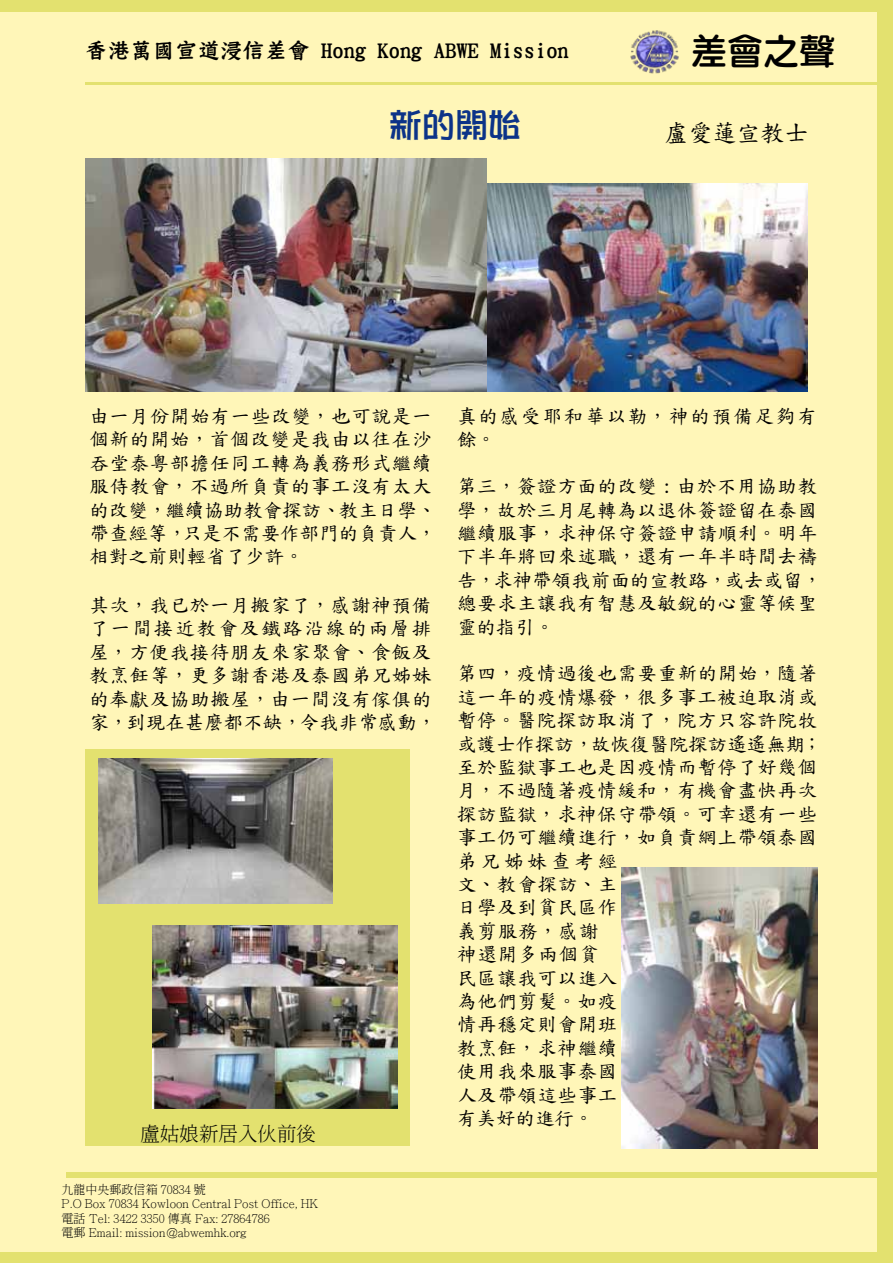
<style>
.page{position:relative;width:893px;height:1263px;background:#fff6b8}
.page>*{position:absolute;margin:0;border:0;box-sizing:border-box;transform-origin:0 0}
.t1{font:36px "DF Yuan W8 WIN BF";color:#000}
.t2{font:33px "DF Cai Dai W7 WIN BF";color:#0c3388}
.t3{font:24px "DF Kai Shu SB Estd BF";color:#000}
.t4{font:22.5px "DF Zong Kai W7 WIN BF";color:#000}
.t5{font:19.5px/23.4px "DF Kai Shu SB Estd BF";letter-spacing:.03em;color:#000}
.t6{font:19.5px/23.4px "DF Kai Shu SB Estd BF";letter-spacing:.095em;color:#000}
.t7{font:300 19.5px "Adobe Ming Std";color:#000}
.t8{font:300 12px/14.4px "Adobe Ming Std";color:#000}
</style>
<div class="page">
<div style="left:0;top:0;width:893px;height:11px;background:#e3e16f"></div>
<div style="left:877px;top:0;width:16px;height:1263px;background:#e3e16f"></div>
<div style="left:0;top:1252px;width:893px;height:11px;background:#e3e16f"></div>
<div style="left:66px;top:1173px;width:823px;height:5px;background:#e3e16f"></div>
<hr style="left:85px;top:82px;width:792px;height:3px;background:#e3e16f">
<div style="left:85px;top:749px;width:324px;height:396px;background:#e3e16f"></div>
<img style="left:98px;top:758px;width:234px;height:146px">
<img style="left:152px;top:926px;width:246px;height:182px">
<img style="left:486px;top:183px;width:322px;height:208px">
<img style="left:622px;top:867px;width:195px;height:282px">
<img style="left:85px;top:158px;width:401px;height:233px">
<img style="left:630px;top:30px;width:49px;height:44px">
<p class="t4" style="left:85px;top:39px;width:485px">香港萬國宣道浸信差會 Hong Kong ABWE Mission</p>
<h2 class="t2" style="left:389px;top:109px;width:133px">新的開始</h2>
<h1 class="t1" style="left:691px;top:33px;width:145px">差會之聲</h1>
<p class="t3" style="left:664px;top:121px;width:145px">盧愛蓮宣教士</p>
<p class="t5" style="left:89px;top:404px;width:348px">由一月份開始有一些改變，也可說是一個新的開始，首個改變是我由以往在沙吞堂泰粵部擔任同工轉為義務形式繼續服侍教會，不過所負責的事工沒有太大的改變，繼續協助教會探訪、教主日學、帶查經等，只是不需要作部門的負責人，相對之前則輕省了少許。</p>
<p class="t5" style="left:89px;top:593px;width:354px">其次，我已於一月搬家了，感謝神預備了一間接近教會及鐵路沿線的兩層排屋，方便我接待朋友來家聚會、食飯及教烹飪等，更多謝香港及泰國弟兄姊妹的奉獻及協助搬屋，由一間沒有傢俱的家，到現在甚麼都不缺，令我非常感動，</p>
<p class="t7" style="left:141px;top:1123px;width:177px">盧姑娘新居入伙前後</p>
<p class="t8" style="left:62px;top:1182px;width:258px">九龍中央郵政信箱 70834 號<br>P.O Box 70834 Kowloon Central Post Office, HK電話 Tel: 3422 3350 傳真 Fax: 27864786<br>電郵 Email: mission@abwemhk.org</p>
<p class="t6" style="left:457px;top:404px;width:361px">真的感受耶和華以勒，神的預備足夠有餘。</p>
<p class="t5" style="left:457px;top:475px;width:371px">第三，簽證方面的改變 : 由於不用協助教學，故於三月尾轉為以退休簽證留在泰國繼續服事，求神保守簽證申請順利。明年下半年將回來述職，還有一年半時間去禱告，求神帶領我前面的宣教路，或去或留，總要求主讓我有智慧及敏銳的心靈等候聖靈的指引。</p>
<p class="t5" style="left:457px;top:662px;width:371px">第四，疫情過後也需要重新的開始，隨著這一年的疫情爆發，很多事工被迫取消或暫停。醫院探訪取消了，院方只容許院牧或護士作探訪，故恢復醫院探訪遙遙無期；至於監獄事工也是因疫情而暫停了好幾個月，不過隨著疫情緩和，有機會盡快再次探訪監獄，求神保守帶領。可幸還有一些事工仍可繼續進行，如負責網上帶領泰國弟兄姊妹查考經<br>文、教會探訪、主<br>日學及到貧民區作<br>義剪服務，感謝<br>神還開多兩個貧<br>民區讓我可以進入<br>為他們剪髪。如疫<br>情再穩定則會開班<br>教烹飪，求神繼續<br>使用我來服事泰國<br>人及帶領這些事工<br>有美好的進行。</p>
</div>
